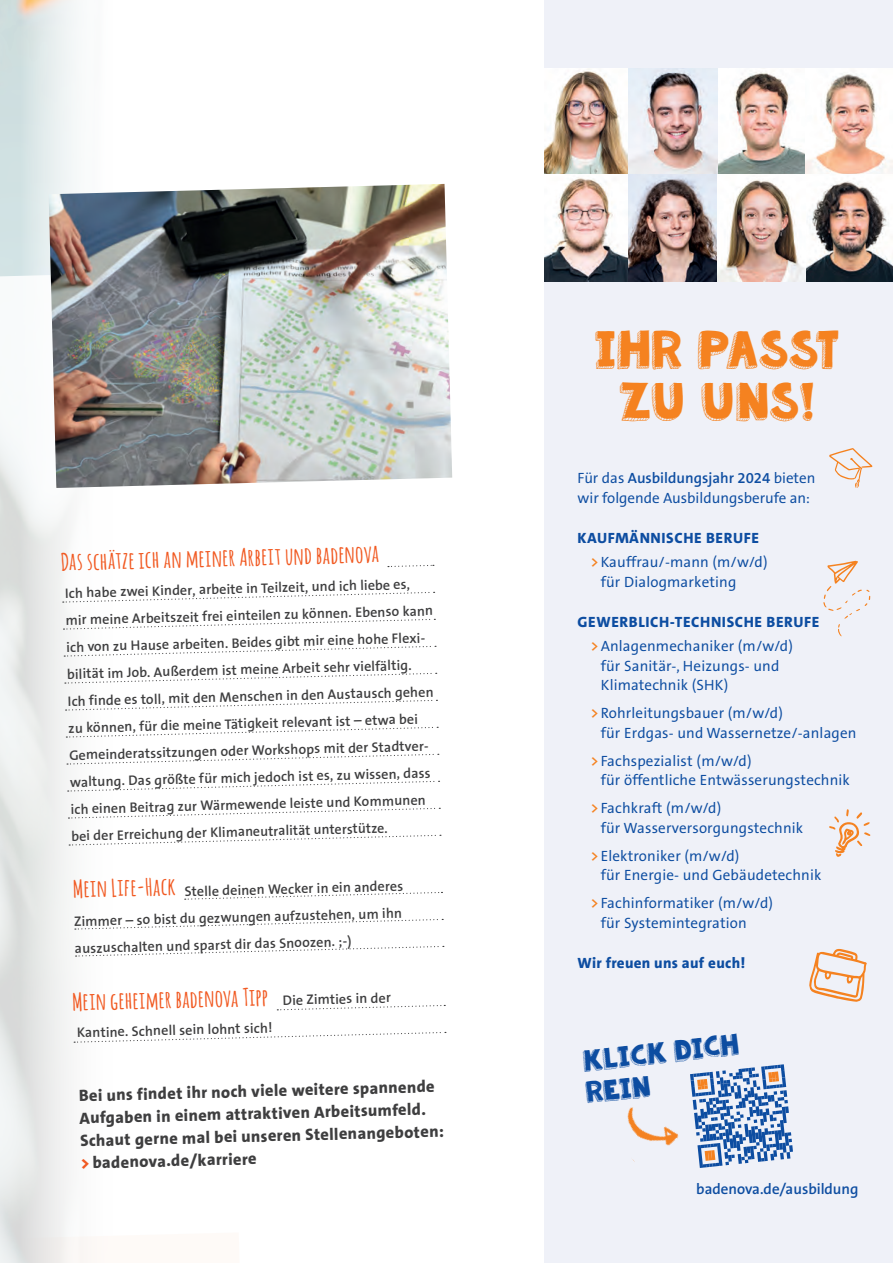
<style>
.page{position:relative;width:893px;height:1263px;background:#fff}
.page>*{position:absolute;margin:0;border:0;box-sizing:border-box;transform-origin:0 0}
.t1{font:36px/52.5px "KG Summer Sunshine Blackout";letter-spacing:.02em;color:#f58220;text-align:center}
.t2{font:700 24px "Amatic";color:#f15921}
.t3{font:20.1px/32.1px "KG Summer Sunshine Blackout";color:#0d4da1}
.t4{font:800 16.5px/22.8px "Thesans Badenova";color:#3e3e3f}
.t5{font:15px/19.5px "Thesans Badenova";letter-spacing:.01em;color:#0d4da1}
.t6{font:800 15px/23.7px "Thesans Badenova";letter-spacing:.04em;color:#0d4da1}
.t7{font:700 15px "Thesans Badenova";color:#0d4da1}
.t8{font:800 15px "Thesans Badenova";letter-spacing:.02em;color:#0d4da1}
.t9{font:700 13.95px/27.2px "Thesans Badenova";color:#3e3e3f}
.s1{color:#f15921}
.s2{font-weight:700}
.s3{font-weight:800}
.s4{font-weight:700;color:#f58220}
.s5{font-weight:400}
</style>
<div class="page">
<div style="left:545px;top:0;width:348px;height:1263px;background:#eff1f8"></div>
<img style="left:0;top:0;width:77px;height:264px">
<img style="left:545px;top:68px;width:348px;height:214px">
<svg style="left:809px;top:949px;width:58px;height:53px"></svg>
<svg style="left:829px;top:809px;width:41px;height:48px"></svg>
<svg style="left:829px;top:448px;width:44px;height:40px"></svg>
<img style="left:627px;top:1107px;width:52px;height:55px">
<svg style="left:690px;top:1064px;width:103px;height:104px"></svg>
<svg style="left:823px;top:561px;width:47px;height:75px"></svg>
<svg style="left:0;top:264px;width:447px;height:999px"></svg>
<svg style="left:388px;top:564px;width:46px;height:4px"></svg>
<svg style="left:63px;top:591px;width:372px;height:12px"></svg>
<svg style="left:64px;top:618px;width:371px;height:12px"></svg>
<svg style="left:64px;top:645px;width:372px;height:12px"></svg>
<svg style="left:65px;top:672px;width:372px;height:12px"></svg>
<svg style="left:66px;top:699px;width:371px;height:12px"></svg>
<svg style="left:66px;top:726px;width:372px;height:12px"></svg>
<svg style="left:67px;top:753px;width:372px;height:12px"></svg>
<svg style="left:68px;top:780px;width:372px;height:12px"></svg>
<svg style="left:68px;top:807px;width:372px;height:12px"></svg>
<svg style="left:69px;top:834px;width:372px;height:12px"></svg>
<svg style="left:277px;top:1004px;width:168px;height:7px"></svg>
<svg style="left:74px;top:1031px;width:372px;height:12px"></svg>
<svg style="left:185px;top:891px;width:257px;height:9px"></svg>
<svg style="left:75px;top:918px;width:368px;height:12px"></svg>
<svg style="left:76px;top:945px;width:368px;height:12px"></svg>
<img style="left:49px;top:184px;width:403px;height:304px">
<h2 class="t2" style="left:61px;top:543px;width:319px;rotate:-1deg">Das schätze ich an meiner Arbeit und badenova</h2>
<p class="t9" style="left:65px;top:578px;width:369px;rotate:-1deg">Ich habe zwei Kinder, arbeite in Teilzeit, und ich liebe es, mir meine Arbeitszeit frei einteilen zu können. Ebenso kann ich von zu Hause arbeiten. Beides gibt mir eine hohe Flexi&shy;bilität im Job. Außerdem ist meine Arbeit sehr vielfältig.<br>Ich finde es toll, mit den Menschen in den Austausch gehen zu können, für die meine Tätigkeit relevant ist – etwa bei Gemeinderatssitzungen oder Workshops mit der Stadtver&shy;waltung. Das größte für mich jedoch ist es, zu wissen, dass ich einen Beitrag zur Wärmewende leiste und Kommunen bei der Erreichung der</p>
<p class="t9" style="left:210px;top:820px;width:179px;rotate:-2deg">Klimaneutralität unterstütze.</p>
<h2 class="t2" style="left:73px;top:871px;width:104px;rotate:-1deg">Mein Life-Hack</h2>
<p class="t9" style="left:73px;top:879px;width:331px;text-align:justify;text-indent:111px;rotate:-1deg">Stelle deinen Wecker in ein anderes Zimmer – so bist du gezwungen aufzustehen, um ihn auszuschalten und sparst dir das Snoozen. ;-)</p>
<h2 class="t2" style="left:72px;top:984px;width:197px;rotate:-1deg">Mein geheimer badenova Tipp</h2>
<p class="t9" style="left:77px;top:1019px;width:197px;rotate:-1deg">Kantine. Schnell sein lohnt sich!</p>
<p class="t9" style="left:282px;top:987px;width:110px;rotate:-1deg">Die Zimties in der</p>
<p class="t4" style="left:79px;top:1083px;width:366px;rotate:-1deg">Bei uns findet ihr noch viele weitere spannende Auf gaben in einem attraktiven Arbeitsumfeld.<br>Schaut gerne mal bei unseren Stellenangeboten: <span class="s1">&gt;</span> badenova.de/karriere</p>
<h1 class="t1" style="left:594px;top:330px;width:246px">IHR PASST<br>ZU UNS!</h1>
<p class="t5" style="left:578px;top:469px;width:239px">Für das <span class="s2">Ausbildungsjahr 2024</span> bieten wir folgende Ausbildungsberufe an:</p>
<p class="t5" style="left:590px;top:527px;width:179px;line-height:23.7px;text-indent:-13px"><span class="s3">KAUFMÄNNISCHE BERUFE </span><span class="s4">&gt;</span> Kauffrau/-mann (m/w/d)</p>
<p class="t5" style="left:601px;top:572px;width:137px">für Dialogmarketing</p>
<p class="t6" style="left:590px;top:611px;width:231px;text-indent:-13px">GEWERBLICH-TECHNISCHE BERUFE <span class="s4">&gt;</span> <span class="s5">Anlagenmechaniker (m/w/d)</span></p>
<p class="t5" style="left:601px;top:656px;width:180px">für Sanitär-, Heizungs- und<br>Klimatechnik (SHK)</p>
<p class="t5" style="left:601px;top:704px;width:257px;text-indent:-10px"><span class="s4">&gt;</span> Rohrleitungsbauer (m/w/d)<br>für Erdgas- und Wassernetze/-anlagen</p>
<p class="t5" style="left:601px;top:751px;width:251px;text-indent:-10px"><span class="s4">&gt;</span> Fachspezialist (m/w/d)<br>für öffentliche Entwässerungstechnik</p>
<p class="t5" style="left:601px;top:799px;width:204px;text-indent:-10px"><span class="s4">&gt;</span> Fachkraft (m/w/d)<br>für Wasserversorgungstechnik</p>
<p class="t5" style="left:601px;top:846px;width:222px;text-indent:-10px"><span class="s4">&gt;</span> Elektroniker (m/w/d)<br>für Energie- und Gebäudetechnik</p>
<p class="t5" style="left:601px;top:894px;width:174px;text-indent:-10px"><span class="s4">&gt;</span> Fachinformatiker (m/w/d) für Systemintegration</p>
<p class="t8" style="left:578px;top:954px;width:169px">Wir freuen uns auf euch!</p>
<h3 class="t3" style="left:581px;top:1048px;width:159px;rotate:-6deg">KLICK DICH<br>REIN</h3>
<p class="t7" style="left:696px;top:1181px;width:164px">badenova.de/ausbildung</p>
</div>
